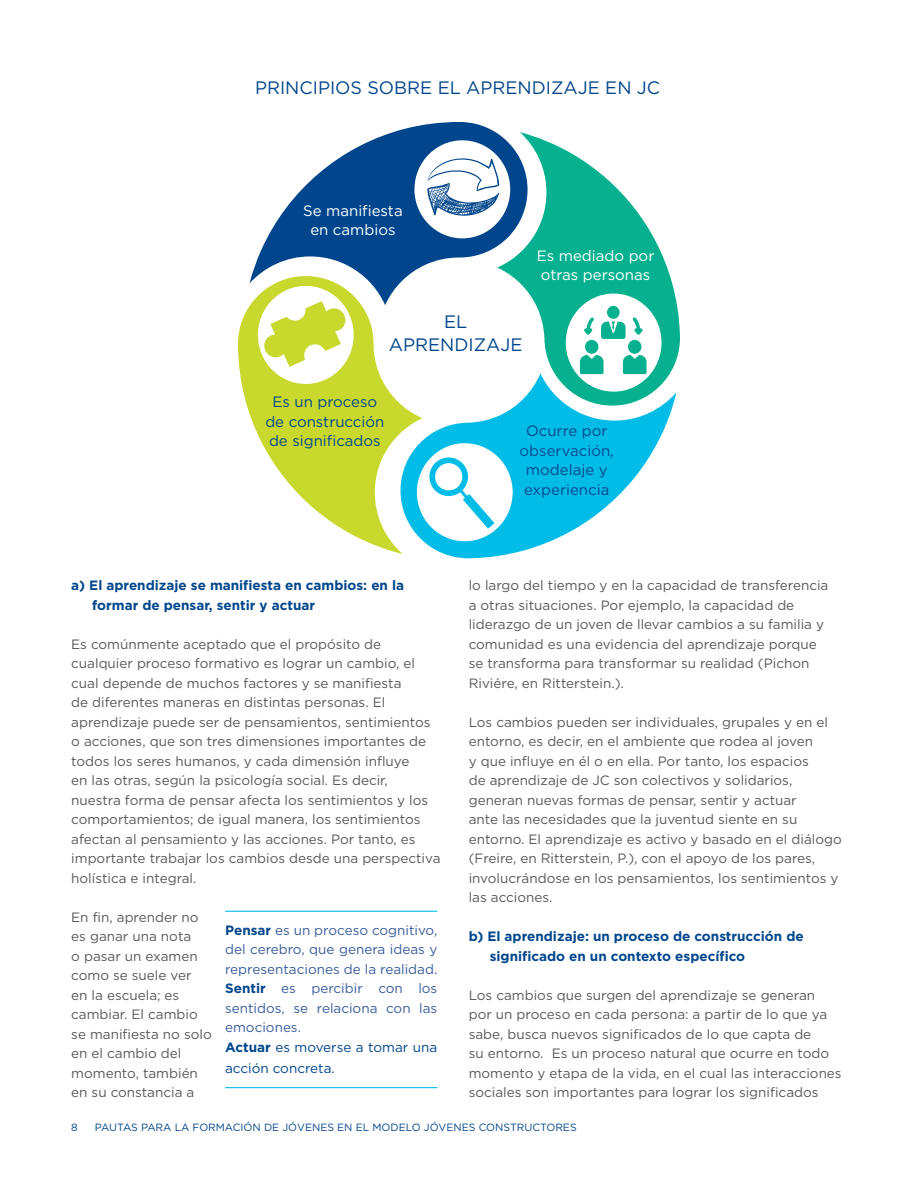
<style>
.page{position:relative;width:918px;height:1188px;background:#fff}
.page>*{position:absolute;margin:0;border:0;box-sizing:border-box;transform-origin:0 0}
.t1{font:18px "Gotham";color:#01468c}
.t2{font:15px/19.5px "Gotham";color:#01468c;text-align:center}
.t3{font:15px/19.5px "Gotham";color:#fff}
.t4{font:13.5px/19.5px "Gotham";color:#57585a}
.t5{font:700 13.5px/19.5px "Gotham";color:#01468c}
.t6{font:13.5px/19.5px "Gotham";color:#395d9c;text-align:justify}
.t7{font:13.5px/21.6px "Gotham";color:#01468c}
.t8{font:10.5px "Gotham";color:#01468c}
.s1{font-weight:700;color:#01468c}
.s2{font-weight:700}
</style>
<div class="page">
<svg style="left:251px;top:122px;width:246px;height:154px;fill:#01468c"></svg>
<div style="left:414px;top:140px;width:96px;height:98px;background:#fff;border-radius:50%"></div>
<svg style="left:497px;top:132px;width:183px;height:262px;fill:#07b18f"></svg>
<div style="left:566px;top:294px;width:96px;height:98px;background:#fff;border-radius:50%"></div>
<svg style="left:422px;top:373px;width:254px;height:185px;fill:#02bce8"></svg>
<div style="left:417px;top:443px;width:96px;height:98px;background:#fff;border-radius:50%"></div>
<svg style="left:238px;top:276px;width:184px;height:278px"></svg>
<div style="left:258px;top:286px;width:96px;height:98px;background:#fff;border-radius:50%"></div>
<svg style="left:427px;top:455px;width:67px;height:74px"></svg>
<div style="left:607px;top:306px;width:13px;height:13px;background:#07b18f;border-radius:50%"></div>
<svg style="left:623px;top:355px;width:24px;height:19px"></svg>
<div style="left:628px;top:340px;width:13px;height:14px;background:#07b18f;border-radius:50%"></div>
<svg style="left:580px;top:355px;width:24px;height:19px"></svg>
<div style="left:585px;top:340px;width:13px;height:14px;background:#07b18f;border-radius:50%"></div>
<svg style="left:633px;top:317px;width:10px;height:18px"></svg>
<svg style="left:584px;top:317px;width:10px;height:18px"></svg>
<svg style="left:601px;top:321px;width:25px;height:18px"></svg>
<svg style="left:263px;top:301px;width:84px;height:66px"></svg>
<hr style="left:225px;top:911px;width:212px;height:1px;background:#02bce8">
<hr style="left:225px;top:1087px;width:212px;height:1px;background:#02bce8">
<svg style="left:427px;top:158px;width:72px;height:58px"></svg>
<p class="t1" style="left:255px;top:78px;width:407px">PRINCIPIOS SOBRE EL APRENDIZAJE EN JC</p>
<p class="t3" style="left:303px;top:200px;width:101px">Se manifiesta</p>
<p class="t3" style="left:310px;top:220px;width:87px">en cambios</p>
<p class="t1" style="left:444px;top:312px;width:25px">EL</p>
<p class="t1" style="left:389px;top:335px;width:135px">APRENDIZAJE</p>
<p class="t3" style="left:537px;top:246px;width:119px">Es mediado por otras personas</p>
<p class="t2" style="left:265px;top:392px;width:121px">Es un proceso de construcción de significados</p>
<p class="t2" style="left:520px;top:421px;width:96px">Ocurre por observación, modelaje y experiencia</p>
<p class="t5" style="left:92px;top:575px;width:313px;text-indent:-21px">a) El aprendizaje se manifiesta en cambios: en la formar de pensar, sentir y actuar</p>
<p class="t4" style="left:71px;top:634px;width:371px">Es comúnmente aceptado que el propósito de cualquier proceso formativo es lograr un cambio, el cual depende de muchos factores y se manifiesta<br>de diferentes maneras en distintas personas. El aprendizaje puede ser de pensamientos, sentimientos o acciones, que son tres dimensiones importantes de todos los seres humanos, y cada dimensión influye<br>en las otras, según la psicología social. Es decir, nuestra forma de pensar afecta los sentimientos y los comportamientos; de igual manera, los sentimientos afectan al pensamiento y las acciones. Por tanto, es importante trabajar los cambios desde una perspectiva holística e integral.</p>
<p class="t4" style="left:71px;top:907px;width:142px">En fin, aprender no es ganar una nota<br>o pasar un examen como se suele ver<br>en la escuela; es cambiar. El cambio se manifiesta no solo en el cambio del momento, también en su constancia a</p>
<p class="t6" style="left:225px;top:920px;width:214px"><span class="s1">Pensar</span> es un proceso cognitivo, del cerebro, que genera ideas y representaciones de la realidad.</p>
<p class="t6" style="left:225px;top:978px;width:214px"><span class="s1">Sentir</span> es percibir con los sentidos, se relaciona con las emociones.</p>
<p class="t7" style="left:225px;top:1036px;width:214px"><span class="s2">Actuar</span> es moverse a tomar una acción concreta.</p>
<p class="t4" style="left:469px;top:576px;width:361px">lo largo del tiempo y en la capacidad de transferencia a otras situaciones. Por ejemplo, la capacidad de liderazgo de un joven de llevar cambios a su familia y comunidad es una evidencia del aprendizaje porque se transforma para transformar su realidad (Pichon Riviére, en Ritterstein.).</p>
<p class="t4" style="left:469px;top:712px;width:375px">Los cambios pueden ser individuales, grupales y en el entorno, es decir, en el ambiente que rodea al joven<br>y que influye en él o en ella. Por tanto, los espacios<br>de aprendizaje de JC son colectivos y solidarios, generan nuevas formas de pensar, sentir y actuar<br>ante las necesidades que la juventud siente en su entorno. El aprendizaje es activo y basado en el diálogo (Freire, en Ritterstein, P.), con el apoyo de los pares, involucrándose en los pensamientos, los sentimientos y las acciones.</p>
<p class="t5" style="left:490px;top:926px;width:316px;text-indent:-21px">b) El aprendizaje: un proceso de construcción de significado en un contexto específico</p>
<p class="t4" style="left:469px;top:985px;width:374px">Los cambios que surgen del aprendizaje se generan por un proceso en cada persona: a partir de lo que ya sabe, busca nuevos significados de lo que capta de<br>su entorno. Es un proceso natural que ocurre en todo momento y etapa de la vida, en el cual las interacciones sociales son importantes para lograr los significados</p>
<p class="t8" style="left:71px;top:1121px;width:8px">8</p>
<p class="t8" style="left:95px;top:1121px;width:483px">PAUTAS PARA LA FORMACIÓN DE JÓVENES EN EL MODELO JÓVENES CONSTRUCTORES</p>
</div>
